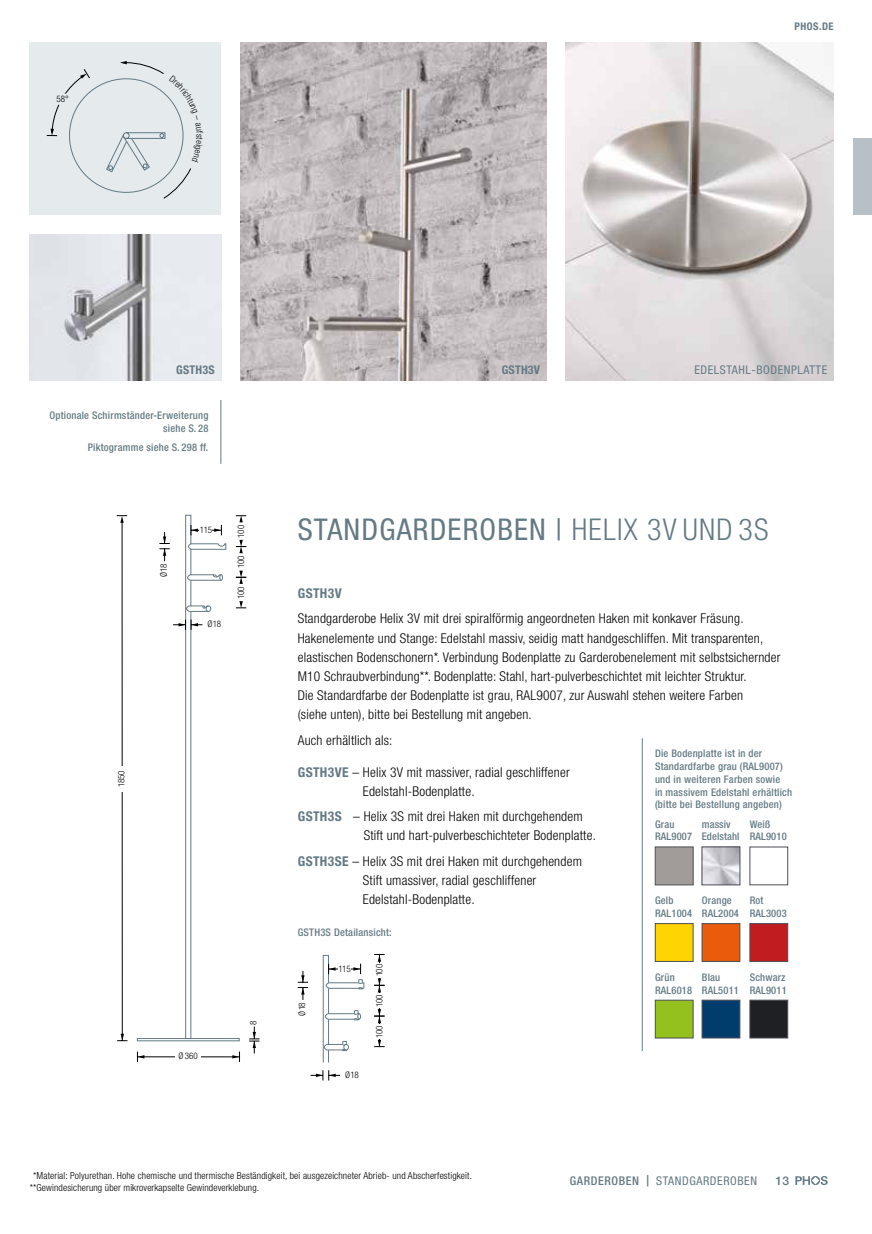
<style>
.page{position:relative;width:872px;height:1234px;background:#fff}
.page>*{position:absolute;margin:0;border:0;box-sizing:border-box;transform-origin:0 0}
.t1{font:condensed 30px "Helvetica Neue LT Std";letter-spacing:.04em;color:#647a84}
.t2{font:300 condensed 13.5px/19.2px "Helvetica Neue LT Std";letter-spacing:.015em;color:#000}
.t3{font:700 condensed 13.5px "Helvetica Neue LT Std";letter-spacing:.03em;color:#647a84}
.t4{font:condensed 12px "Helvetica Neue LT Std";letter-spacing:.05em;color:#647a84}
.t5{font:700 condensed 12px "Helvetica Neue LT Std";letter-spacing:.02em;color:#647a84}
.t6{font:500 12px "Helvetica Neue LT Std";color:#647a84}
.t7{font:500 condensed 10.5px/12.8px "Helvetica Neue LT Std";letter-spacing:.02em;color:#647a84}
.t8{font:700 condensed 10.5px "Helvetica Neue LT Std";letter-spacing:.05em;color:#647a84}
.t9{font:300 condensed 9.75px/12.8px "Helvetica Neue LT Std";letter-spacing:.015em;color:#000}
.t10{font:300 condensed 9px "Helvetica Neue LT Std";letter-spacing:-.05em;color:#000}
.s1{font-weight:300}
.s2{font-weight:700;color:#647a84}
.s3{font-weight:500}
.s4{font-weight:500;font-stretch:normal;font-size:11.25px}
</style>
<div class="page">
<img style="left:30px;top:234px;width:191px;height:147px">
<img style="left:240px;top:43px;width:306px;height:338px">
<img style="left:566px;top:43px;width:267px;height:338px">
<hr style="left:379px;top:954px;width:1px;height:31px;background:#000">
<svg style="left:374px;top:954px;width:10px;height:7px"></svg>
<svg style="left:298px;top:971px;width:10px;height:28px"></svg>
<svg style="left:374px;top:1039px;width:10px;height:8px"></svg>
<hr style="left:379px;top:984px;width:1px;height:62px;background:#000">
<svg style="left:374px;top:1008px;width:10px;height:14px"></svg>
<svg style="left:374px;top:978px;width:10px;height:14px"></svg>
<div style="left:376px;top:993px;width:10px;height:14px;background:#fff"></div>
<div style="left:376px;top:962px;width:10px;height:15px;background:#fff"></div>
<svg style="left:310px;top:1070px;width:30px;height:10px"></svg>
<div style="left:376px;top:1024px;width:10px;height:14px;background:#fff"></div>
<svg style="left:322px;top:955px;width:43px;height:107px"></svg>
<div style="left:338px;top:964px;width:13px;height:10px;background:#fff"></div>
<hr style="left:137px;top:1056px;width:102px;height:1px;background:#000">
<svg style="left:137px;top:1051px;width:7px;height:10px"></svg>
<svg style="left:232px;top:1051px;width:8px;height:10px"></svg>
<div style="left:175px;top:1052px;width:26px;height:8px;background:#fff"></div>
<svg style="left:249px;top:1026px;width:10px;height:27px"></svg>
<hr style="left:122px;top:521px;width:1px;height:519px;background:#000">
<svg style="left:117px;top:1033px;width:10px;height:8px"></svg>
<svg style="left:117px;top:515px;width:10px;height:7px"></svg>
<div style="left:118px;top:765px;width:8px;height:26px;background:#fff"></div>
<svg style="left:137px;top:514px;width:103px;height:527px"></svg>
<svg style="left:190px;top:543px;width:36px;height:7px"></svg>
<svg style="left:190px;top:573px;width:33px;height:7px"></svg>
<svg style="left:189px;top:604px;width:22px;height:8px"></svg>
<svg style="left:236px;top:515px;width:10px;height:7px"></svg>
<div style="left:160px;top:559px;width:10px;height:21px;background:#fff"></div>
<svg style="left:159px;top:532px;width:11px;height:29px"></svg>
<svg style="left:236px;top:601px;width:10px;height:7px"></svg>
<svg style="left:236px;top:570px;width:10px;height:13px"></svg>
<svg style="left:236px;top:539px;width:10px;height:14px"></svg>
<hr style="left:191px;top:530px;width:30px;height:1px;background:#000">
<svg style="left:191px;top:525px;width:7px;height:10px"></svg>
<svg style="left:214px;top:525px;width:8px;height:10px"></svg>
<div style="left:199px;top:526px;width:13px;height:10px;background:#fff"></div>
<div style="left:204px;top:620px;width:21px;height:10px;background:#fff"></div>
<svg style="left:173px;top:619px;width:29px;height:10px"></svg>
<div style="left:30px;top:43px;width:191px;height:172px;background:#e5eaec"></div>
<hr style="left:221px;top:400px;width:1px;height:63px;background:#647a84">
<hr style="left:642px;top:738px;width:1px;height:312px;background:#647a84">
<div style="left:749px;top:923px;width:39px;height:38px;background:#c11c20;border:1px solid #4d4e55"></div>
<div style="left:749px;top:999px;width:39px;height:38px;background:#1f2023;border:1px solid #4d4e55"></div>
<div style="left:702px;top:999px;width:38px;height:38px;background:#003c6c;border:1px solid #4d4e55"></div>
<div style="left:702px;top:923px;width:38px;height:38px;background:#ea5b0b"></div>
<img style="left:704px;top:848px;width:34px;height:34px">
<div style="left:702px;top:846px;width:38px;height:38px;border:1px solid #4d4e55"></div>
<div style="left:655px;top:999px;width:38px;height:38px;background:#95c11f;border:1px solid #4d4e55"></div>
<div style="left:655px;top:923px;width:38px;height:38px;background:#ffd500;border:1px solid #4d4e55"></div>
<div style="left:655px;top:846px;width:38px;height:38px;background:#a19c9a;border:1px solid #4d4e55"></div>
<div style="left:853px;top:138px;width:19px;height:77px;background:#b6c0c6"></div>
<svg style="left:795px;top:1176px;width:32px;height:8px"></svg>
<svg style="left:47px;top:61px;width:144px;height:138px"></svg>
<p class="t10" style="left:56px;top:94px;width:14px">58°</p>
<p class="t5" style="left:176px;top:363px;width:40px">GSTH3S</p>
<p class="t5" style="left:501px;top:363px;width:40px">GSTH3V</p>
<p class="t7" style="left:49px;top:409px;width:161px;text-align:right">Optionale Schirmständer-Erweiterung siehe S. 28</p>
<p class="t7" style="left:88px;top:440px;width:122px">Piktogramme siehe S. 298 ff.</p>
<p class="t8" style="left:794px;top:20px;width:41px">PHOS.DE</p>
<p class="t4" style="left:694px;top:363px;width:134px">EDELSTAHL-BODENPLATTE</p>
<p class="t10" style="left:158px;top:577px;width:15px;rotate:-90deg">Ø18</p>
<p class="t10" style="left:200px;top:524px;width:14px">115</p>
<p class="t10" style="left:207px;top:618px;width:15px">Ø18</p>
<p class="t10" style="left:236px;top:537px;width:14px;rotate:-90deg">100</p>
<p class="t10" style="left:236px;top:568px;width:14px;rotate:-90deg">100</p>
<p class="t10" style="left:236px;top:599px;width:14px;rotate:-90deg">100</p>
<p class="t10" style="left:116px;top:786px;width:17px;rotate:-90deg">1850</p>
<p class="t10" style="left:178px;top:1050px;width:21px">Ø 360</p>
<p class="t10" style="left:248px;top:1024px;width:6px;rotate:-90deg">8</p>
<h1 class="t1" style="left:298px;top:512px;width:472px">STANDGARDEROBEN | <span class="s1">HELIX 3V UND 3S</span></h1>
<p class="t3" style="left:298px;top:584px;width:46px">GSTH3V</p>
<p class="t2" style="left:298px;top:608px;width:484px">Standgarderobe Helix 3V mit drei spiralförmig angeordneten Haken mit konkaver Fräsung.<br>Hakenelemente und Stange: Edelstahl massiv, seidig matt handgeschliffen. Mit transparenten, elastischen Bodenschonern*. Verbindung Bodenplatte zu Garderobenelement mit selbstsichernder M10 Schraubverbindung**. Bodenplatte: Stahl, hart-pulverbeschichtet mit leichter Struktur.<br>Die Standardfarbe der Bodenplatte ist grau, RAL9007, zur Auswahl stehen weitere Farben<br>(siehe unten), bitte bei Bestellung mit angeben.</p>
<p class="t2" style="left:298px;top:730px;width:96px">Auch erhältlich als:</p>
<p class="t2" style="left:363px;top:761px;width:208px;text-indent:-65px"><span class="s2">GSTH3VE</span> – Helix 3V mit massiver, radial geschliffener<br>Edelstahl-Bodenplatte.</p>
<p class="t2" style="left:364px;top:806px;width:234px;text-indent:-66px"><span class="s2">GSTH3S</span> – Helix 3S mit drei Haken mit durchgehendem<br>Stift und hart-pulverbeschichteter Bodenplatte.</p>
<p class="t2" style="left:363px;top:851px;width:220px;text-indent:-65px"><span class="s2">GSTH3SE</span> – Helix 3S mit drei Haken mit durchgehendem<br>Stift umassiver, radial geschliffener<br>Edelstahl-Bodenplatte.</p>
<p class="t7" style="left:655px;top:747px;width:139px">Die Bodenplatte ist in der<br>Standardfarbe grau (RAL9007) und in weiteren Farben sowie<br>in massivem Edelstahl erhältlich (bitte bei Bestellung angeben)</p>
<p class="t7" style="left:749px;top:817px;width:39px">Weiß<br>RAL9010</p>
<p class="t7" style="left:655px;top:817px;width:39px">Grau<br>RAL9007</p>
<p class="t7" style="left:702px;top:817px;width:39px">massiv<br>Edelstahl</p>
<p class="t7" style="left:655px;top:893px;width:39px">Gelb<br>RAL1004</p>
<p class="t7" style="left:702px;top:893px;width:39px">Orange<br>RAL2004</p>
<p class="t7" style="left:749px;top:893px;width:39px">Rot<br>RAL3003</p>
<p class="t7" style="left:298px;top:925px;width:95px">GSTH3S Detailansicht:</p>
<p class="t10" style="left:297px;top:1015px;width:15px;rotate:-90deg">Ø18</p>
<p class="t10" style="left:338px;top:963px;width:14px">115</p>
<p class="t10" style="left:345px;top:1068px;width:15px">Ø18</p>
<p class="t10" style="left:374px;top:976px;width:14px;rotate:-90deg">100</p>
<p class="t10" style="left:374px;top:1006px;width:14px;rotate:-90deg">100</p>
<p class="t10" style="left:374px;top:1037px;width:14px;rotate:-90deg">100</p>
<p class="t7" style="left:655px;top:970px;width:39px">Grün<br>RAL6018</p>
<p class="t7" style="left:702px;top:970px;width:39px">Blau<br>RAL5011</p>
<p class="t7" style="left:749px;top:970px;width:39px">Schwarz<br>RAL9011</p>
<p class="t9" style="left:30px;top:1168px;width:444px;text-indent:3px">*Material: Polyurethan. Hohe chemische und thermische Beständigkeit, bei ausgezeichneter Abrieb- und Abscherfestigkeit. **Gewindesicherung über mikroverkapselte Gewindeverklebung.</p>
<p class="t4" style="left:570px;top:1173px;width:189px"><span class="s3">GARDEROBEN</span> <span class="s4">|</span> STANDGARDEROBEN</p>
<p class="t6" style="left:775px;top:1173px;width:15px">13</p>
</div>
